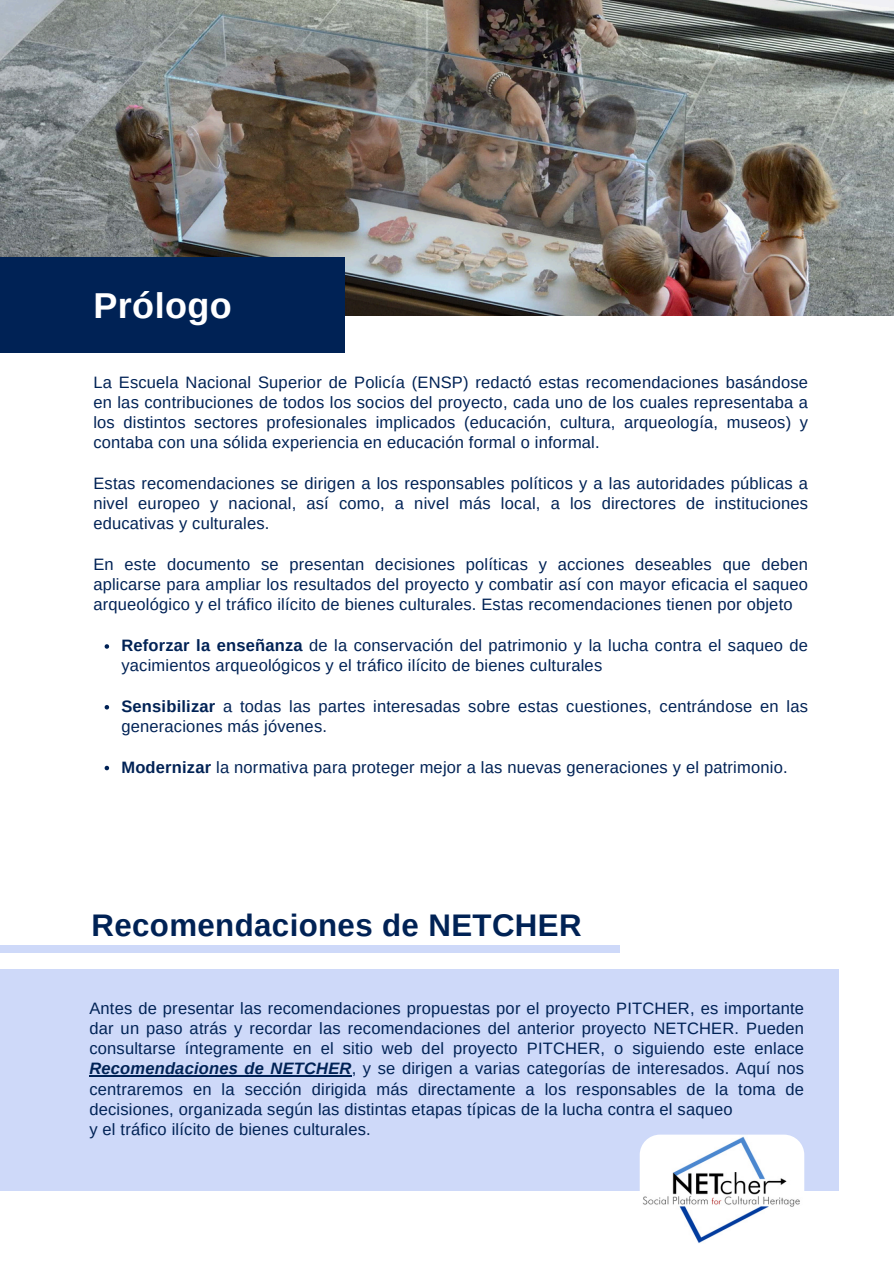
<style>
.page{position:relative;width:894px;height:1264px;background:#fff}
.page>*{position:absolute;margin:0;border:0;box-sizing:border-box;transform-origin:0 0}
.t1{font:700 36px "Arimo";letter-spacing:.015em;color:#fff}
.t2{font:700 31.2px "Arimo";letter-spacing:.01em;color:#025}
.t3{font:16.5px/20.2px "Arimo";letter-spacing:.01em;color:#025;text-align:justify}
.s1{font-weight:700}
.s2{font-weight:700;font-style:italic}
</style>
<div class="page">
<img style="left:0;top:0;width:893px;height:315px">
<div style="left:0;top:257px;width:345px;height:95px;background:#025"></div>
<div style="left:0;top:945px;width:619px;height:8px;background:#ced9f9"></div>
<div style="left:0;top:969px;width:838px;height:222px;background:#ced9f9"></div>
<img style="left:639px;top:1134px;width:164px;height:113px;border-radius:20px">
<svg style="left:105px;top:644px;width:4px;height:4px"></svg>
<svg style="left:105px;top:705px;width:4px;height:4px"></svg>
<svg style="left:105px;top:765px;width:4px;height:5px"></svg>
<hr style="left:89px;top:1075px;width:262px;height:1px;background:#025">
<h2 class="t1" style="left:93px;top:285px;width:140px">Prólogo</h2>
<p class="t3" style="left:93px;top:372px;width:716px">La Escuela Nacional Superior de Policía (ENSP) redactó estas recomendaciones basándose en las contribuciones de todos los socios del proyecto, cada uno de los cuales representaba a los distintos sectores profesionales implicados (educación, cultura, arqueología, museos) y contaba con una sólida experiencia en educación formal o informal.</p>
<p class="t3" style="left:93px;top:473px;width:716px">Estas recomendaciones se dirigen a los responsables políticos y a las autoridades públicas a nivel europeo y nacional, así como, a nivel más local, a los directores de instituciones educativas y culturales.</p>
<p class="t3" style="left:93px;top:554px;width:716px">En este documento se presentan decisiones políticas y acciones deseables que deben aplicarse para ampliar los resultados del proyecto y combatir así con mayor eficacia el saqueo arqueológico y el tráfico ilícito de bienes culturales. Estas recomendaciones tienen por objeto</p>
<p class="t3" style="left:121px;top:635px;width:688px"><span class="s1">Reforzar la enseñanza</span> de la conservación del patrimonio y la lucha contra el saqueo de yacimientos arqueológicos y el tráfico ilícito de bienes culturales</p>
<p class="t3" style="left:121px;top:696px;width:688px"><span class="s1">Sensibilizar</span> a todas las partes interesadas sobre estas cuestiones, centrándose en las generaciones más jóvenes.</p>
<p class="t3" style="left:121px;top:756px;width:667px"><span class="s1">Modernizar</span> la normativa para proteger mejor a las nuevas generaciones y el patrimonio.</p>
<p class="t2" style="left:91px;top:908px;width:491px">Recomendaciones de NETCHER</p>
<p class="t3" style="left:89px;top:997px;width:716px">Antes de presentar las recomendaciones propuestas por el proyecto PITCHER, es importante dar un paso atrás y recordar las recomendaciones del anterior proyecto NETCHER. Pueden consultarse íntegramente en el sitio web del proyecto PITCHER, o siguiendo este enlace <span class="s2">Recomendaciones de NETCHER</span>, y se dirigen a varias categorías de interesados. Aquí nos centraremos en la sección dirigida más directamente a los responsables de la toma de decisiones, organizada según las distintas etapas típicas de la lucha contra el saqueo</p>
<p class="t3" style="left:89px;top:1119px;width:283px">y el tráfico ilícito de bienes culturales.</p>
</div>
